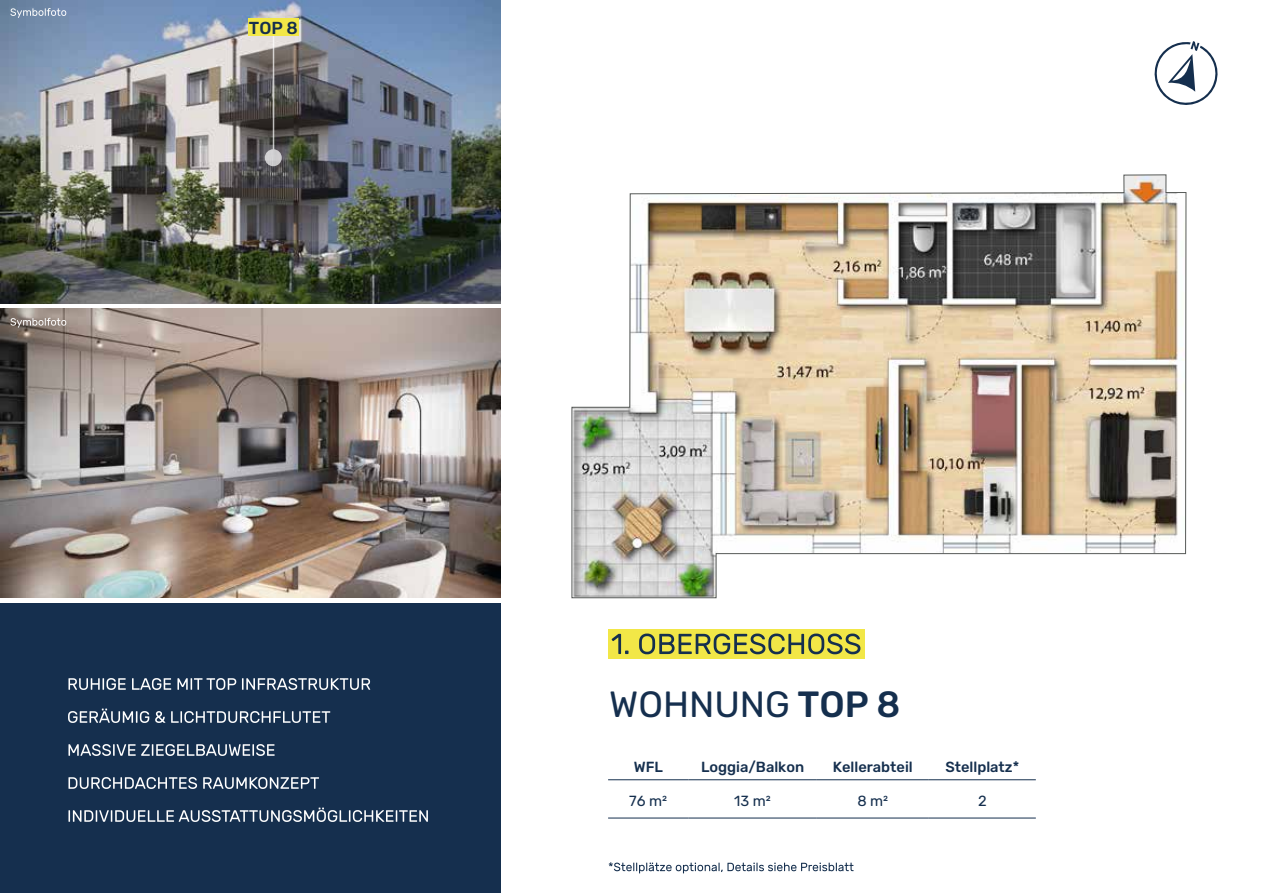
<style>
.page{position:relative;width:1263px;height:893px;background:#fff}
.page>*{position:absolute;margin:0;border:0;box-sizing:border-box;transform-origin:0 0}
.t1{font:300 36.45px "Rubik";color:#152f4e}
.t2{font:300 17.4px "Rubik";color:#152f4e}
.t3{font:300 14.7px "Rubik";color:#152f4e}
</style>
<div class="page">
<img style="left:0;top:0;width:500px;height:304px">
<div style="left:608px;top:629px;width:257px;height:29px;background:#f2e747"></div>
<svg style="left:612px;top:633px;width:248px;height:21px"></svg>
<svg style="left:608px;top:780px;width:428px;height:38px"></svg>
<hr style="left:608px;top:818px;width:80px;height:1px;background:#152f4e">
<hr style="left:688px;top:818px;width:129px;height:1px;background:#152f4e">
<hr style="left:817px;top:818px;width:112px;height:1px;background:#152f4e">
<hr style="left:929px;top:818px;width:107px;height:1px;background:#152f4e">
<hr style="left:608px;top:779px;width:80px;height:1px;background:#152f4e">
<hr style="left:688px;top:779px;width:129px;height:1px;background:#152f4e">
<hr style="left:817px;top:779px;width:112px;height:1px;background:#152f4e">
<hr style="left:929px;top:779px;width:107px;height:1px;background:#152f4e">
<svg style="left:609px;top:862px;width:244px;height:11px"></svg>
<img style="left:0;top:308px;width:500px;height:290px">
<div style="left:0;top:603px;width:500px;height:290px;background:#152f4e"></div>
<svg style="left:10px;top:8px;width:56px;height:10px"></svg>
<hr style="left:273px;top:29px;width:1px;height:132px;background:#fff">
<div style="left:265px;top:149px;width:17px;height:17px;background:#cecdcf;border-radius:50%"></div>
<div style="left:248px;top:19px;width:51px;height:17px;background:#f2e747"></div>
<svg style="left:10px;top:318px;width:56px;height:10px"></svg>
<svg style="left:1154px;top:41px;width:64px;height:64px"></svg>
<svg style="left:68px;top:808px;width:360px;height:14px"></svg>
<svg style="left:68px;top:777px;width:251px;height:12px"></svg>
<svg style="left:68px;top:744px;width:207px;height:12px"></svg>
<svg style="left:68px;top:709px;width:262px;height:14px"></svg>
<svg style="left:68px;top:678px;width:302px;height:12px"></svg>
<img style="left:571px;top:174px;width:615px;height:424px">
<p class="t2" style="left:249px;top:18px;width:50px">TOP 8</p>
<h1 class="t1" style="left:609px;top:684px;width:293px">WOHNUNG TOP 8</h1>
<p class="t3" style="left:634px;top:759px;width:31px">WFL</p>
<p class="t3" style="left:701px;top:759px;width:105px">Loggia/Balkon</p>
<p class="t3" style="left:833px;top:759px;width:81px">Kellerabteil</p>
<p class="t3" style="left:945px;top:759px;width:75px">Stellplatz*</p>
<p class="t3" style="left:629px;top:792px;width:39px">76 m²</p>
<p class="t3" style="left:734px;top:792px;width:38px">13 m²</p>
<p class="t3" style="left:857px;top:792px;width:32px">8 m²</p>
<p class="t3" style="left:978px;top:792px;width:10px">2</p>
</div>
